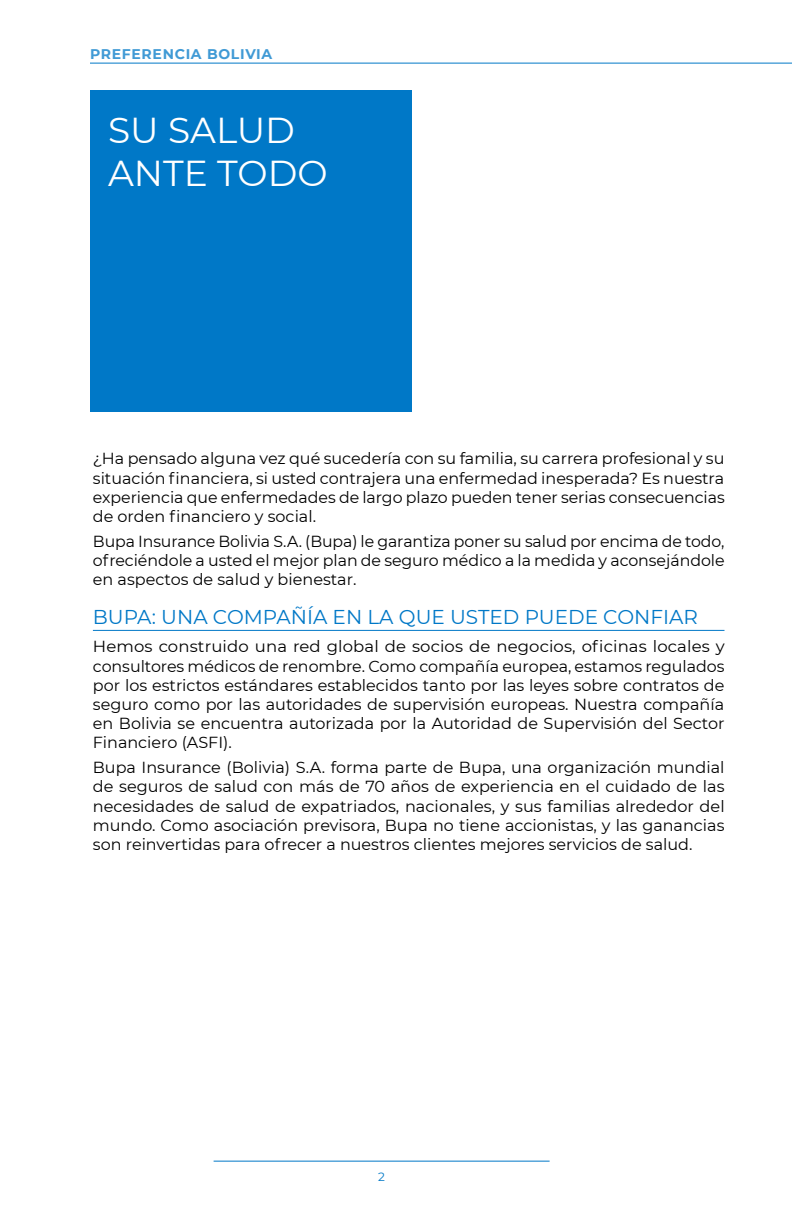
<style>
.page{position:relative;width:792px;height:1224px;background:#fff}
.page>*{position:absolute;margin:0;border:0;box-sizing:border-box;transform-origin:0 0}
.t1{font:36px/43.2px "Montserrat";color:#fff}
.t2{font:20px "Montserrat";color:#0078c7}
.t3{font:16px/19.2px "Montserrat";color:#000;text-align:justify}
.t4{font:700 14px "Montserrat";letter-spacing:.05em;color:#409ad5}
.t5{font:12px "Montserrat";color:#0078c7}
</style>
<div class="page">
<hr style="left:90px;top:63px;width:702px;height:1px;background:#0078c7">
<hr style="left:214px;top:1161px;width:336px;height:1px;background:#0078c7">
<hr style="left:93px;top:630px;width:631px;height:1px;background:#0078c7">
<div style="left:90px;top:90px;width:321px;height:321px;background:#0078c7"></div>
<p class="t4" style="left:90px;top:43px;width:184px">PREFERENCIA BOLIVIA</p>
<h1 class="t1" style="left:108px;top:107px;width:221px">SU SALUD<br>ANTE TODO</h1>
<p class="t3" style="left:93px;top:449px;width:633px">¿Ha pensado alguna vez qué sucedería con su familia, su carrera profesional y su situación financiera, si usted contrajera una enfermedad inesperada? Es nuestra experiencia que enfermedades de largo plazo pueden tener serias consecuencias de orden financiero y social.</p>
<p class="t3" style="left:93px;top:531px;width:633px">Bupa Insurance Bolivia S.A. (Bupa) le garantiza poner su salud por encima de todo, ofreciéndole a usted el mejor plan de seguro médico a la medida y aconsejándole en aspectos de salud y bienestar.</p>
<p class="t2" style="left:93px;top:603px;width:607px">BUPA: UNA COMPAÑÍA EN LA QUE USTED PUEDE CONFIAR</p>
<p class="t3" style="left:93px;top:636px;width:633px">Hemos construido una red global de socios de negocios, oficinas locales y consultores médicos de renombre. Como compañía europea, estamos regulados por los estrictos estándares establecidos tanto por las leyes sobre contratos de seguro como por las autoridades de supervisión europeas. Nuestra compañía en Bolivia se encuentra autorizada por la Autoridad de Supervisión del Sector Financiero (ASFI).</p>
<p class="t3" style="left:93px;top:757px;width:633px">Bupa Insurance (Bolivia) S.A. forma parte de Bupa, una organización mundial de seguros de salud con más de 70 años de experiencia en el cuidado de las necesidades de salud de expatriados, nacionales, y sus familias alrededor del mundo. Como asociación previsora, Bupa no tiene accionistas, y las ganancias son reinvertidas para ofrecer a nuestros clientes mejores servicios de salud.</p>
<p class="t5" style="left:378px;top:1169px;width:8px">2</p>
</div>
